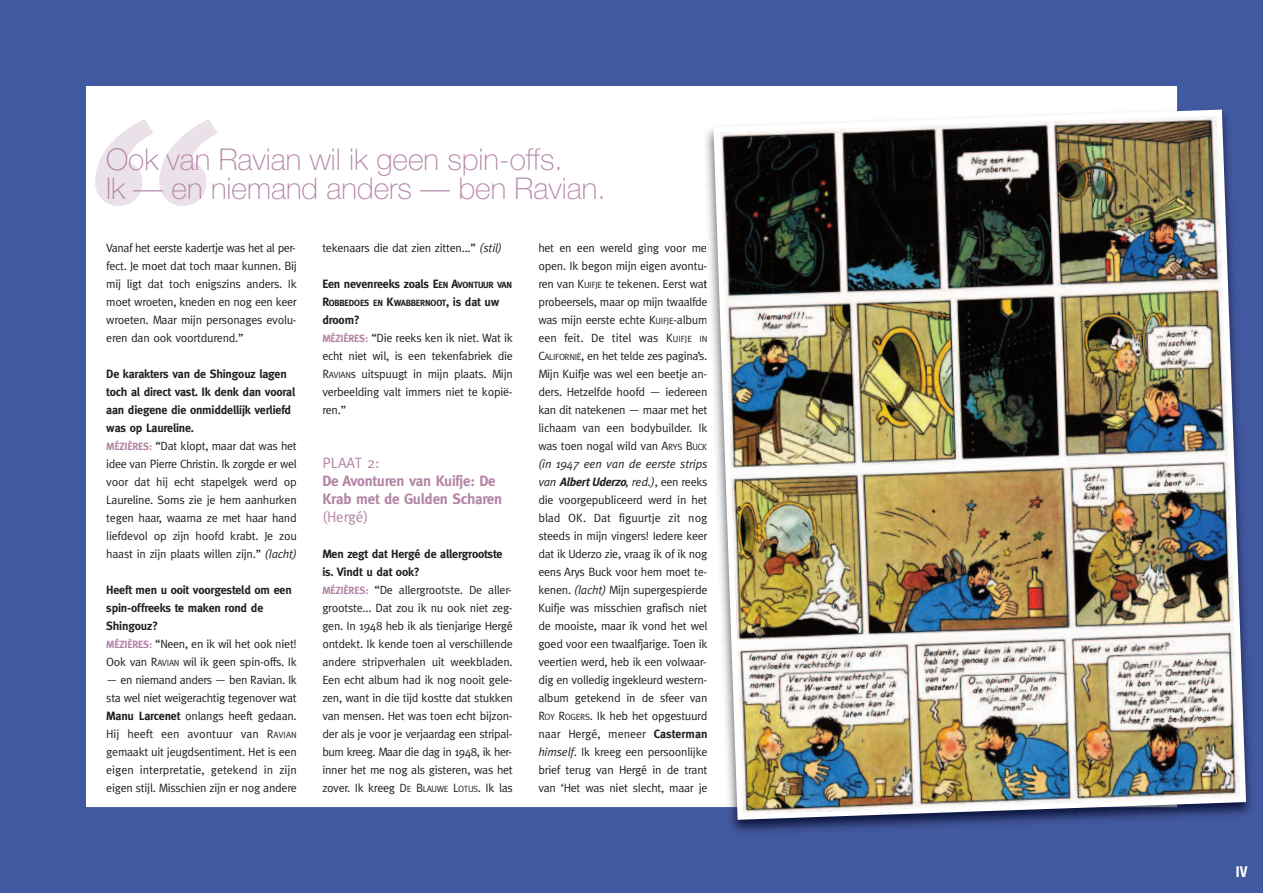
<style>
.page{position:relative;width:1263px;height:893px;background:#4159a0}
.page>*{position:absolute;margin:0;border:0;box-sizing:border-box;transform-origin:0 0}
.t1{font:100 30px/28.5px "Helvetica Neue";color:#b384a5}
.t2{font:700 15px/18px "Meta";letter-spacing:-.015em;color:#b384a5}
.t3{font:15px "Meta";color:#b384a5}
.t4{font:700 condensed 15px "Helvetica Neue";color:#fff}
.t5{font:12px/18px "Meta";letter-spacing:-.02em;color:#231f20;text-align:justify}
.t6{font:700 12px/18px "Meta";letter-spacing:-.015em;color:#231f20}
.t7{font:700 9px "Meta";letter-spacing:-.02em;color:#231f20}
.s1{font-weight:700}
.s2{font-weight:700;font-size:10.5px;color:#b384a5}
.s3{font-style:italic}
.s4{font-size:10.5px;color:#b384a5}
.s5{font-weight:400}
.s6{font-weight:400;font-size:9px}
.s7{font-size:9px}
.s8{font-size:12px}
.s9{font-weight:700;font-style:italic}
</style>
<div class="page">
<div style="left:86px;top:86px;width:1091px;height:721px;background:#fff"></div>
<svg style="left:95px;top:119px;width:122px;height:87px"></svg>
<img style="left:731px;top:104px;width:520px;height:729px">
<svg style="left:713px;top:110px;width:533px;height:710px"></svg>
<img style="left:720px;top:116px;width:519px;height:697px">
<h1 class="t1" style="left:106px;top:148px;width:501px">Ook van Ravian wil ik geen spin-offs.<br>Ik — en niemand anders — ben Ravian.</h1>
<p class="t5" style="left:106px;top:239px;width:192px">Vanaf het eerste kadertje was het al per&shy;fect. Je moet dat toch maar kunnen. Bij mij ligt dat toch enigszins anders. Ik moet wroeten, kneden en nog een keer wroeten. Maar mijn personages evolu&shy;eren dan ook voortdurend.”</p>
<p class="t5" style="left:106px;top:365px;width:192px;text-align:left"><span class="s1">De karakters van de Shingouz lagen toch al direct vast. Ik denk dan vooral aan diegene die onmiddellijk verliefd was op Laureline.<br></span><span class="s2">MÉZIÈRES:</span> “Dat klopt, maar dat was het idee van Pierre Christin. Ik zorgde er wel voor dat hij echt stapelgek werd op Laureline. Soms zie je hem aanhurken tegen haar, waarna ze met haar hand liefdevol op zijn hoofd krabt. Je zou haast in zijn plaats willen zijn.” <span class="s3">(lacht)</span></p>
<p class="t6" style="left:106px;top:581px;width:192px">Heeft men u ooit voorgesteld om een spin-offreeks te maken rond de<br>Shingouz?<br><span class="s4">MÉZIÈRES:</span> <span class="s5">“Neen, en ik wil het ook niet!<br>Ook van R</span><span class="s6">AVIAN</span> <span class="s5">wil ik geen spin-offs. Ik</span></p>
<p class="t5" style="left:106px;top:671px;width:192px">— en niemand anders — ben Ravian. Ik sta wel niet weigerachtig tegenover wat <span class="s1">Manu Larcenet</span> onlangs heeft gedaan.<br>Hij heeft een avontuur van R<span class="s7">AVIAN </span>gemaakt uit jeugdsentiment. Het is een eigen interpretatie, getekend in zijn eigen stijl. Misschien zijn er nog andere</p>
<p class="t5" style="left:322px;top:239px;width:181px">tekenaars die dat zien zitten...” <span class="s3">(stil)</span></p>
<p class="t6" style="left:322px;top:275px;width:191px">Een nevenreeks zoals E<span class="s7">EN</span> A<span class="s7">VONTUUR VAN</span></p>
<p class="t7" style="left:322px;top:298px;width:178px"><span class="s8">R</span>OBBEDOES EN <span class="s8">K</span>WABBERNOOT<span class="s8">, is dat uw</span></p>
<p class="t5" style="left:322px;top:311px;width:192px;text-align:left"><span class="s1">droom?<br></span><span class="s2">MÉZIÈRES:</span> “Die reeks ken ik niet. Wat ik echt niet wil, is een tekenfabriek die<br>R<span class="s7">AVIAN</span>s uitspuugt in mijn plaats. Mijn verbeelding valt immers niet te kopië&shy;ren.”</p>
<p class="t3" style="left:322px;top:454px;width:59px">PLAAT 2:</p>
<p class="t2" style="left:322px;top:472px;width:181px">De Avonturen van Kuifje: De<br>Krab met de Gulden Scharen</p>
<p class="t3" style="left:322px;top:508px;width:47px">(Hergé)</p>
<p class="t5" style="left:322px;top:545px;width:192px;text-align:left"><span class="s1">Men zegt dat Hergé de allergrootste is. Vindt u dat ook?<br></span><span class="s2">MÉZIÈRES:</span> “De allergrootste. De aller&shy;grootste... Dat zou ik nu ook niet zeg&shy;gen. In 1948 heb ik als tienjarige Hergé ontdekt. Ik kende toen al verschillende andere stripverhalen uit weekbladen.<br>Een echt album had ik nog nooit gele&shy;zen, want in die tijd kostte dat stukken van mensen. Het was toen echt bijzon&shy;der als je voor je verjaardag een stripal&shy;bum kreeg. Maar die dag in 1948, ik her&shy;inner het me nog als gisteren, was het zover. Ik kreeg D<span class="s7">E</span> B<span class="s7">LAUWE</span> L<span class="s7">OTUS</span>. Ik las</p>
<p class="t5" style="left:538px;top:239px;width:171px">het en een wereld ging voor me open. Ik begon mijn eigen avontu&shy;ren van K<span class="s7">UIFJE</span> te tekenen. Eerst wat probeersels, maar op mijn twaalfde was mijn eerste echte K<span class="s7">UIFJE</span>-album een feit. De titel was K<span class="s7">UIFJE IN </span>C<span class="s7">ALIFORNIË</span>, en het telde zes pagina’s.<br>Mijn Kuifje was wel een beetje an&shy;ders. Hetzelfde hoofd — iedereen kan dit natekenen — maar met het lichaam van een bodybuilder. Ik was toen nogal wild van A<span class="s7">RYS</span> B<span class="s7">UCK </span><span class="s3">(in 1947 een van de eerste strips van</span> <span class="s9">Albert Uderzo</span><span class="s3">, red.)</span>, een reeks die voorgepubliceerd werd in het blad OK. Dat figuurtje zit nog steeds in mijn vingers! Iedere keer dat ik Uderzo zie, vraag ik of ik nog eens Arys Buck voor hem moet te&shy;kenen. <span class="s3">(lacht)</span> Mijn supergespierde Kuifje was misschien grafisch niet de mooiste, maar ik vond het wel goed voor een twaalfjarige. Toen ik veertien werd, heb ik een volwaar&shy;dig en volledig ingekleurd western&shy;album getekend in de sfeer van R<span class="s7">OY</span> R<span class="s7">OGERS</span>. Ik heb het opgestuurd naar Hergé, meneer <span class="s1">Casterman </span><span class="s3">himself</span>. Ik kreeg een persoonlijke brief terug van Hergé in de trant van ‘Het was niet slecht, maar je</p>
<p class="t4" style="left:1236px;top:863px;width:13px">IV</p>
</div>
